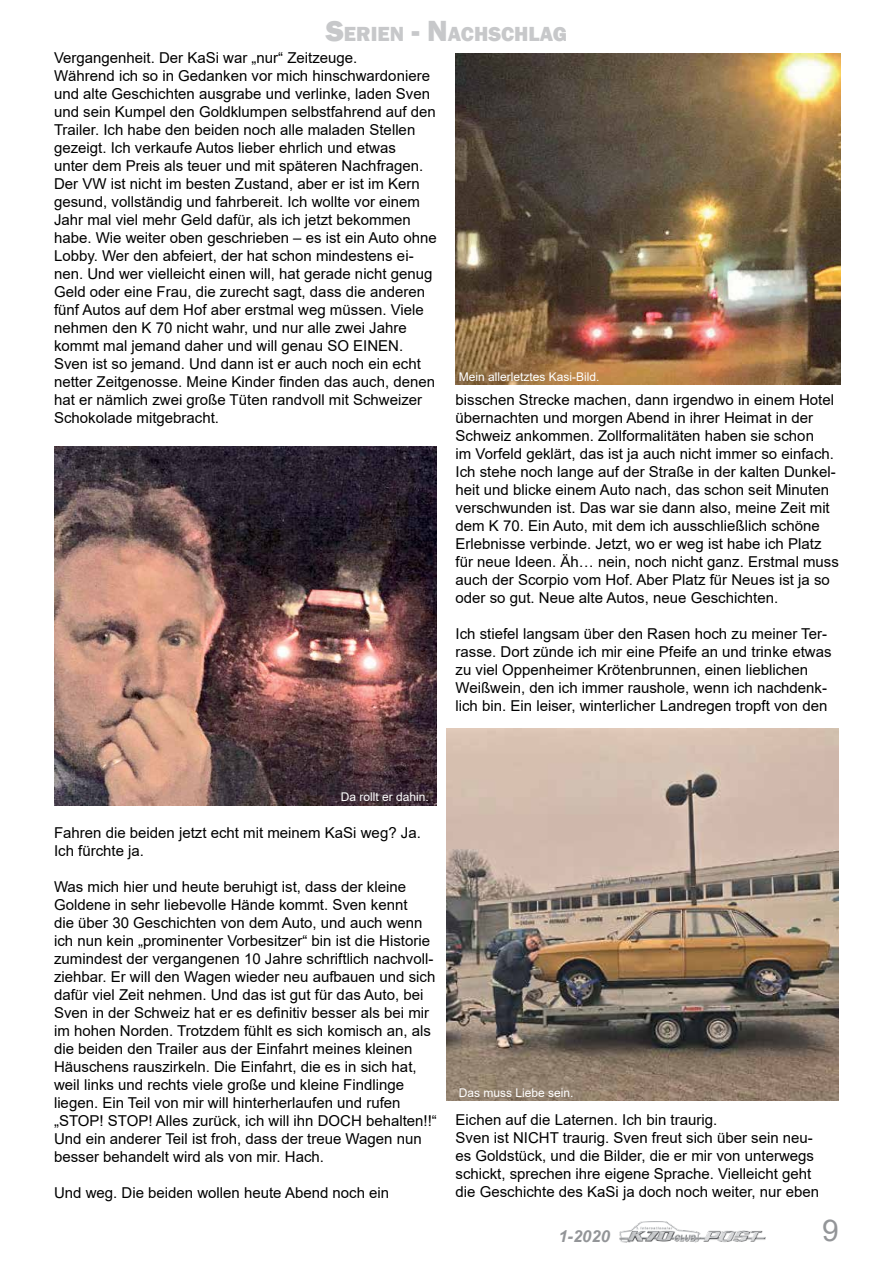
<style>
.page{position:relative;width:893px;height:1263px;background:#fff}
.page>*{position:absolute;margin:0;border:0;box-sizing:border-box;transform-origin:0 0}
.t1{font:30px "Arial";color:#939598}
.t2{font:800 21px "Franklin Gothic";color:#c7c8ca}
.t3{font:italic 700 16.5px "Arial";color:#939598}
.t4{font:15px/18px "Arial";color:#000}
.t5{font:12px "Arial";color:#fff}
.s1{font-size:30px}
</style>
<div class="page">
<img style="left:619px;top:1221px;width:146px;height:22px">
<img style="left:54px;top:446px;width:382px;height:360px">
<img style="left:455px;top:54px;width:385px;height:331px">
<img style="left:446px;top:728px;width:393px;height:373px">
<h2 class="t2" style="left:326px;top:21px;width:243px"><span class="s1">S</span>ERIEN <span class="s1">- N</span>ACHSCHLAG</h2>
<p class="t4" style="left:54px;top:49px;width:384px">Vergangenheit. Der KaSi war „nur“ Zeitzeuge.<br>Während ich so in Gedanken vor mich hinschwardoniere und alte Geschichten ausgrabe und verlinke, laden Sven und sein Kumpel den Goldklumpen selbstfahrend auf den Trailer. Ich habe den beiden noch alle maladen Stellen gezeigt. Ich verkaufe Autos lieber ehrlich und etwas<br>unter dem Preis als teuer und mit späteren Nachfragen.<br>Der VW ist nicht im besten Zustand, aber er ist im Kern gesund, vollständig und fahrbereit. Ich wollte vor einem Jahr mal viel mehr Geld dafür, als ich jetzt bekommen habe. Wie weiter oben geschrieben – es ist ein Auto ohne Lobby. Wer den abfeiert, der hat schon mindestens ei&shy;nen. Und wer vielleicht einen will, hat gerade nicht genug Geld oder eine Frau, die zurecht sagt, dass die anderen fünf Autos auf dem Hof aber erstmal weg müssen. Viele nehmen den K 70 nicht wahr, und nur alle zwei Jahre kommt mal jemand daher und will genau SO EINEN.<br>Sven ist so jemand. Und dann ist er auch noch ein echt netter Zeitgenosse. Meine Kinder finden das auch, denen hat er nämlich zwei große Tüten randvoll mit Schweizer Schokolade mitgebracht.</p>
<p class="t5" style="left:459px;top:368px;width:142px">Mein allerletztes Kasi-Bild.</p>
<p class="t4" style="left:455px;top:390px;width:385px">bisschen Strecke machen, dann irgendwo in einem Hotel übernachten und morgen Abend in ihrer Heimat in der Schweiz ankommen. Zollformalitäten haben sie schon<br>im Vorfeld geklärt, das ist ja auch nicht immer so einfach.<br>Ich stehe noch lange auf der Straße in der kalten Dunkel&shy;heit und blicke einem Auto nach, das schon seit Minuten verschwunden ist. Das war sie dann also, meine Zeit mit dem K 70. Ein Auto, mit dem ich ausschließlich schöne Erlebnisse verbinde. Jetzt, wo er weg ist habe ich Platz für neue Ideen. Äh… nein, noch nicht ganz. Erstmal muss auch der Scorpio vom Hof. Aber Platz für Neues ist ja so oder so gut. Neue alte Autos, neue Geschichten.</p>
<p class="t4" style="left:455px;top:624px;width:377px">Ich stiefel langsam über den Rasen hoch zu meiner Ter&shy;rasse. Dort zünde ich mir eine Pfeife an und trinke etwas zu viel Oppenheimer Krötenbrunnen, einen lieblichen Weißwein, den ich immer raushole, wenn ich nachdenk&shy;lich bin. Ein leiser, winterlicher Landregen tropft von den</p>
<p class="t5" style="left:341px;top:789px;width:90px">Da rollt er dahin.</p>
<p class="t4" style="left:54px;top:823px;width:368px">Fahren die beiden jetzt echt mit meinem KaSi weg? Ja.<br>Ich fürchte ja.</p>
<p class="t4" style="left:54px;top:877px;width:384px">Was mich hier und heute beruhigt ist, dass der kleine Goldene in sehr liebevolle Hände kommt. Sven kennt<br>die über 30 Geschichten von dem Auto, und auch wenn ich nun kein „prominenter Vorbesitzer“ bin ist die Historie zumindest der vergangenen 10 Jahre schriftlich nachvoll&shy;ziehbar. Er will den Wagen wieder neu aufbauen und sich dafür viel Zeit nehmen. Und das ist gut für das Auto, bei Sven in der Schweiz hat er es definitiv besser als bei mir im hohen Norden. Trotzdem fühlt es sich komisch an, als die beiden den Trailer aus der Einfahrt meines kleinen Häuschens rauszirkeln. Die Einfahrt, die es in sich hat, weil links und rechts viele große und kleine Findlinge liegen. Ein Teil von mir will hinterherlaufen und rufen „STOP! STOP! Alles zurück, ich will ihn DOCH behalten!!“ Und ein anderer Teil ist froh, dass der treue Wagen nun besser behandelt wird als von mir. Hach.</p>
<p class="t4" style="left:54px;top:1183px;width:337px">Und weg. Die beiden wollen heute Abend noch ein</p>
<p class="t5" style="left:459px;top:1085px;width:116px">Das muss Liebe sein.</p>
<p class="t4" style="left:455px;top:1110px;width:365px">Eichen auf die Laternen. Ich bin traurig.<br>Sven ist NICHT traurig. Sven freut sich über sein neu&shy;es Goldstück, und die Bilder, die er mir von unterwegs schickt, sprechen ihre eigene Sprache. Vielleicht geht die Geschichte des KaSi ja doch noch weiter, nur eben</p>
<p class="t3" style="left:558px;top:1225px;width:53px">1-2020</p>
<h1 class="t1" style="left:822px;top:1210px;width:18px">9</h1>
</div>
